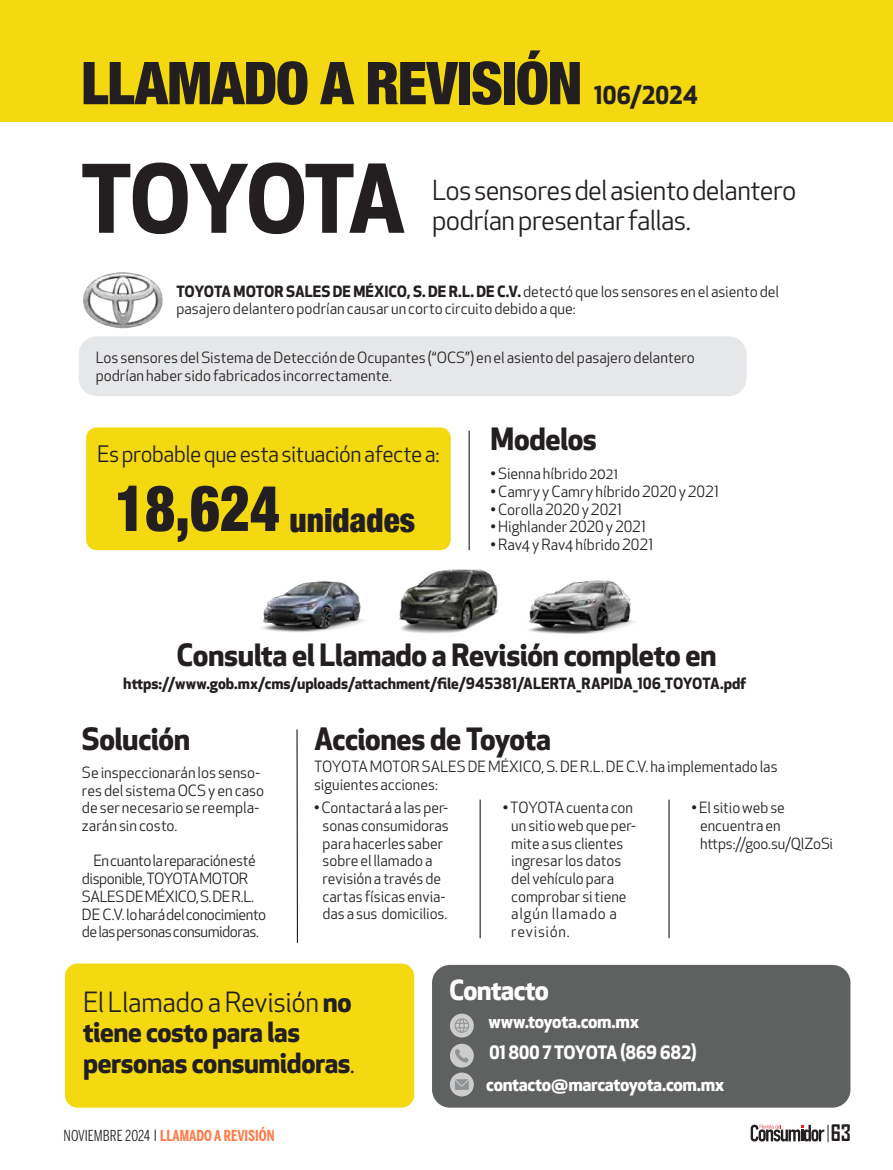
<style>
.page{position:relative;width:893px;height:1170px;background:#fff}
.page>*{position:absolute;margin:0;border:0;box-sizing:border-box;transform-origin:0 0}
.t1{font:700 91.95px "Apex New";letter-spacing:-.04em;color:#231f20}
.t2{font:900 condensed 63.9px "Helvetica Neue";color:#231f20;scale:.9 1}
.t3{font:900 condensed 59.1px "Helvetica Neue";letter-spacing:-.015em;color:#231f20}
.t4{font:900 condensed 33.15px "Helvetica Neue";color:#231f20}
.t5{font:700 30px "Apex New";letter-spacing:-.015em;color:#231f20}
.t6{font:700 27.15px/30.6px "Apex New";letter-spacing:-.015em;color:#231f20}
.t7{font:27px/30px "Apex New";letter-spacing:-.025em;color:#231f20}
.t8{font:700 27px "Apex New";letter-spacing:-.025em;color:#fff}
.t9{font:700 24px "Apex New";letter-spacing:-.02em;color:#231f20}
.t10{font:22.05px "Apex New";letter-spacing:-.02em;color:#231f20}
.t11{font:700 21.75px "Agency FB";color:#231f20}
.t12{font:700 18px/31.5px "Apex New";letter-spacing:-.02em;color:#fff}
.t13{font:15.15px/17.7px "Apex New";color:#231f20}
.t14{font:15.15px/17.7px "Apex New";letter-spacing:-.03em;color:#231f20}
.t15{font:700 15.15px "Apex New";letter-spacing:-.005em;color:#231f20}
.t16{font:700 15px "Benton Sans Comp";color:#fe7b47}
.t17{font:15px "Apex New";letter-spacing:-.01em;color:#231f20}
.s1{font-weight:700}
.s2{font-weight:400}
.s3{font-weight:400;color:#231f20}
</style>
<div class="page">
<div style="left:0;top:0;width:893px;height:122px;background:#f4d910"></div>
<svg style="left:751px;top:1124px;width:78px;height:17px"></svg>
<div style="left:86px;top:427px;width:365px;height:123px;background:#f4d910;border-radius:10px"></div>
<hr style="left:469px;top:430px;width:1px;height:120px;background:#000">
<div style="left:79px;top:336px;width:667px;height:60px;background:#e6e7e9;border-radius:18px"></div>
<img style="left:83px;top:272px;width:80px;height:56px">
<hr style="left:480px;top:799px;width:1px;height:139px;background:#000">
<hr style="left:669px;top:799px;width:1px;height:139px;background:#000">
<hr style="left:297px;top:729px;width:1px;height:213px;background:#000">
<div style="left:432px;top:964px;width:418px;height:143px;background:#5f6060;border-radius:18px"></div>
<img style="left:261px;top:581px;width:104px;height:51px">
<img style="left:399px;top:569px;width:100px;height:64px">
<img style="left:529px;top:580px;width:106px;height:54px">
<div style="left:65px;top:963px;width:349px;height:144px;background:#f4d910;border-radius:13px"></div>
<div style="left:450px;top:1013px;width:24px;height:24px;background:#ccc;border-radius:50%"></div>
<svg style="left:455px;top:1018px;width:14px;height:14px"></svg>
<div style="left:450px;top:1043px;width:24px;height:24px;background:#ccc;border-radius:50%"></div>
<svg style="left:455px;top:1049px;width:14px;height:14px"></svg>
<div style="left:450px;top:1072px;width:24px;height:24px;background:#ccc;border-radius:50%"></div>
<div style="left:455px;top:1079px;width:14px;height:10px;background:#8f9395"></div>
<svg style="left:455px;top:1079px;width:14px;height:8px"></svg>
<p class="t3" style="left:81px;top:34px;width:503px">LLAMADO A REVISIÓN</p>
<p class="t9" style="left:594px;top:78px;width:105px">106/2024</p>
<p class="t1" style="left:81px;top:132px;width:327px">TOYOTA</p>
<p class="t7" style="left:432px;top:175px;width:366px">Los sensores del asiento delantero podrían presentar fallas.</p>
<p class="t13" style="left:176px;top:282px;width:604px"><span class="s1">TOYOTA MOTOR SALES DE MÉXICO, S. DE R.L. DE C.V.</span> detectó que los sensores en el asiento del pasajero delantero podrían causar un corto circuito debido a que:</p>
<p class="t13" style="left:96px;top:349px;width:601px">Los sensores del Sistema de Detección de Ocupantes (“OCS”) en el asiento del pasajero delantero podrían haber sido fabricados incorrectamente.</p>
<p class="t10" style="left:97px;top:439px;width:344px">Es probable que esta situación afecte a:</p>
<p class="t2" style="left:115px;top:455px;width:184px">18,624</p>
<p class="t4" style="left:290px;top:493px;width:127px">unidades</p>
<p class="t5" style="left:491px;top:417px;width:108px">Modelos</p>
<p class="t13" style="left:491px;top:465px;width:129px">• Sienna híbrido 2021</p>
<p class="t13" style="left:491px;top:482px;width:230px">• Camry y Camry híbrido 2020 y 2021</p>
<p class="t13" style="left:490px;top:500px;width:133px">• Corolla 2020 y 2021</p>
<p class="t13" style="left:490px;top:518px;width:157px">• Highlander 2020 y 2021</p>
<p class="t13" style="left:490px;top:535px;width:164px">• Rav4 y Rav4 híbrido 2021</p>
<p class="t5" style="left:176px;top:633px;width:542px">Consulta el Llamado a Revisión completo en</p>
<p class="t15" style="left:123px;top:673px;width:624px">https://www.gob.mx/cms/uploads/attachment/file/945381/ALERTA_RAPIDA_106_TOYOTA.pdf</p>
<p class="t5" style="left:82px;top:717px;width:110px">Solución</p>
<p class="t5" style="left:314px;top:717px;width:239px">Acciones de Toyota</p>
<p class="t13" style="left:314px;top:757px;width:465px">TOYOTA MOTOR SALES DE MÉXICO, S. DE R.L. DE C.V. ha implementado las siguientes acciones:</p>
<p class="t13" style="left:314px;top:798px;width:136px;text-align:center">• Contactará a las per&shy;sonas consumidoras para hacerles saber sobre el llamado a revisión a través de cartas físicas envia&shy;das a sus domicilios.</p>
<p class="t13" style="left:511px;top:798px;width:126px;text-indent:-9px">• TOYOTA cuenta con un sitio web que per&shy;mite a sus clientes ingresar los datos del vehículo para comprobar si tiene algún llamado a revisión.</p>
<p class="t13" style="left:692px;top:798px;width:95px;text-align:center">• El sitio web se encuentra en</p>
<p class="t13" style="left:82px;top:763px;width:184px">Se inspeccionarán los senso&shy;res del sistema OCS y en caso de ser necesario se reempla&shy;zarán sin costo.</p>
<p class="t14" style="left:82px;top:852px;width:186px;text-indent:12px">En cuanto la reparación esté disponible, TOYOTA MOTOR<br>SALES DE MÉXICO, S. DE R.L.<br>DE C.V. lo hará del conocimiento de las personas consumidoras.</p>
<p class="t17" style="left:700px;top:833px;width:135px">https://goo.su/QlZoSi</p>
<p class="t6" style="left:83px;top:985px;width:274px"><span class="s2">El Llamado a Revisión</span> no tiene costo para las personas consumidoras<span class="s2">.</span></p>
<p class="t8" style="left:449px;top:970px;width:101px">Contacto</p>
<p class="t12" style="left:486px;top:1004px;width:240px">www.toyota.com.mx<br>01 800 7 TOYOTA (869 682) contacto@marcatoyota.com.mx</p>
<p class="t16" style="left:64px;top:1126px;width:212px"><span class="s3">NOVIEMBRE 2024</span> LLAMADO A REVISIÓN</p>
<p class="t11" style="left:831px;top:1119px;width:22px">63</p>
</div>
